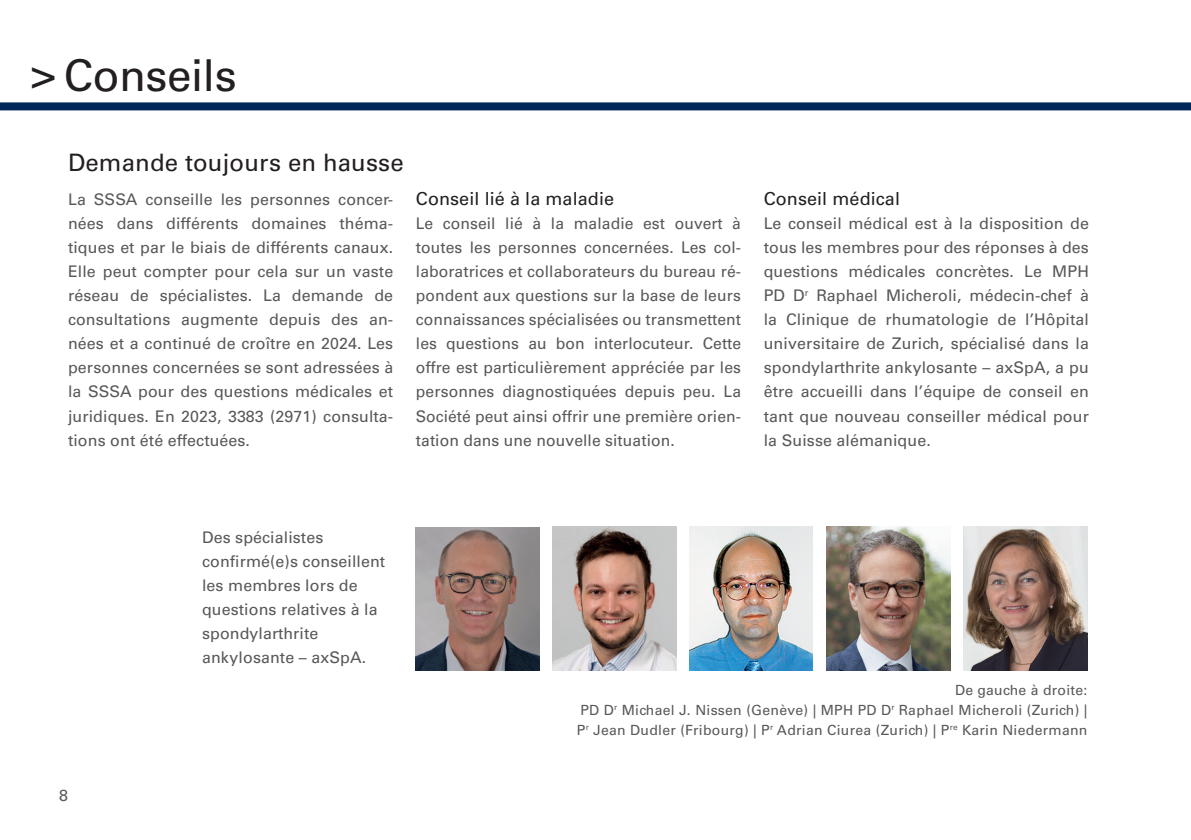
<style>
.page{position:relative;width:1191px;height:840px;background:#fff}
.page>*{position:absolute;margin:0;border:0;box-sizing:border-box;transform-origin:0 0}
.t1{font:44px "Univers LT Std";letter-spacing:-.01em;color:#231f20}
.t2{font:24px "Univers LT Std";letter-spacing:.005em;color:#231f20}
.t3{font:18px "Univers LT Std";letter-spacing:.005em;color:#231f20}
.t4{font:16px/24px "Univers LT Std";letter-spacing:.005em;color:#57585a;text-align:justify}
.t5{font:14px/20px "Univers LT Std";letter-spacing:.02em;color:#57585a;text-align:justify}
</style>
<div class="page">
<div style="left:0;top:102px;width:1191px;height:8px;background:#00285b"></div>
<img style="left:826px;top:526px;width:124px;height:144px">
<img style="left:689px;top:526px;width:124px;height:144px">
<img style="left:415px;top:527px;width:124px;height:143px">
<img style="left:552px;top:526px;width:124px;height:144px">
<img style="left:963px;top:526px;width:124px;height:144px">
<h1 class="t1" style="left:30px;top:49px;width:208px">&gt; Conseils</h1>
<h2 class="t2" style="left:68px;top:148px;width:337px">Demande toujours en hausse</h2>
<p class="t4" style="left:68px;top:187px;width:327px">La SSSA conseille les personnes concer&shy;nées dans différents domaines théma&shy;tiques et par le biais de différents canaux.<br>Elle peut compter pour cela sur un vaste réseau de spécialistes. La demande de consultations augmente depuis des an&shy;nées et a continué de croître en 2024. Les personnes concernées se sont adressées à la SSSA pour des questions médicales et juridiques. En 2023, 3383 (2971) consulta&shy;tions ont été effectuées.</p>
<p class="t3" style="left:416px;top:188px;width:200px">Conseil lié à la maladie</p>
<p class="t4" style="left:416px;top:211px;width:327px">Le conseil lié à la maladie est ouvert à toutes les personnes concernées. Les col&shy;laboratrices et collaborateurs du bureau ré&shy;pondent aux questions sur la base de leurs connaissances spécialisées ou transmettent les questions au bon interlocuteur. Cette offre est particulièrement appréciée par les personnes diagnostiquées depuis peu. La Société peut ainsi offrir une première orien&shy;tation dans une nouvelle situation.</p>
<p class="t3" style="left:763px;top:188px;width:138px">Conseil médical</p>
<p class="t4" style="left:763px;top:211px;width:327px">Le conseil médical est à la disposition de tous les membres pour des réponses à des questions médicales concrètes. Le MPH PD D<sup>r</sup> Raphael Micheroli, médecin-chef à la Clinique de rhumatologie de l’Hôpital universitaire de Zurich, spécialisé dans la spondylarthrite ankylosante – axSpA, a pu être accueilli dans l’équipe de conseil en tant que nouveau conseiller médical pour la Suisse alémanique.</p>
<p class="t4" style="left:202px;top:525px;width:185px;text-align:left">Des spécialistes confirmé(e)s conseillent les membres lors de questions relatives à la spondylarthrite ankylosante – axSpA.</p>
<p class="t4" style="left:59px;top:782px;width:10px">8</p>
<p class="t5" style="left:577px;top:679px;width:512px;text-indent:378px">De gauche à droite:<br>PD D<sup>r</sup> Michael J. Nissen (Genève) | MPH PD D<sup>r</sup> Raphael Micheroli (Zurich) | P<sup>r</sup> Jean Dudler (Fribourg) | P<sup>r</sup> Adrian Ciurea (Zurich) | P<sup>re</sup> Karin Niedermann</p>
</div>
